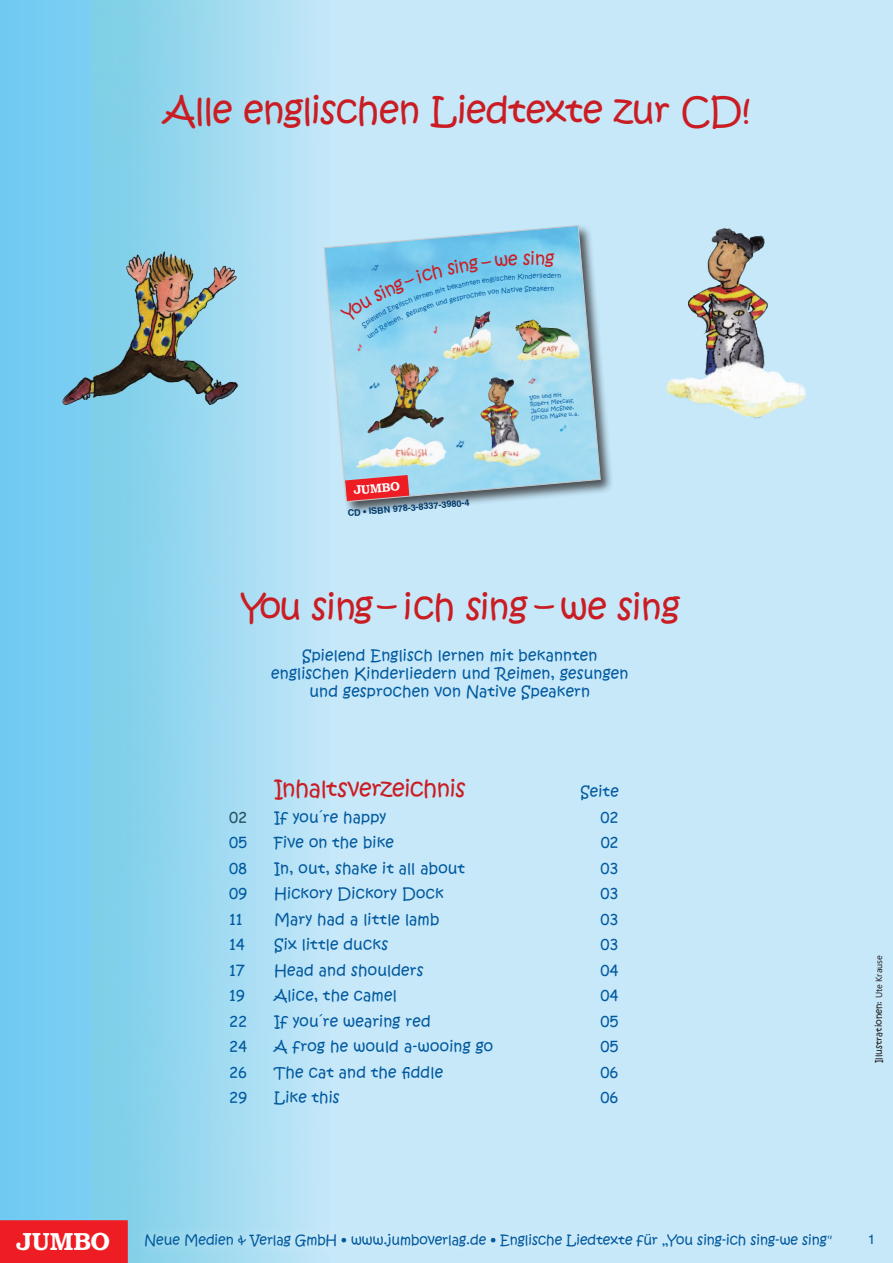
<style>
.page{position:relative;width:893px;height:1263px;background:#c6e8f9}
.page>*{position:absolute;margin:0;border:0;box-sizing:border-box;transform-origin:0 0}
.t1{font:36px "Kristen ITC";letter-spacing:-.015em;color:#ca1d23}
.t2{font:34.5px "Kristen ITC";letter-spacing:-.02em;color:#ca1d23}
.t3{font:24px "Boo Dem";color:#fff}
.t4{font:22.5px "Kristen ITC";letter-spacing:-.02em;color:#ca1d23}
.t5{font:17.25px "Kristen ITC";color:#ca1d23}
.t6{font:15px/18px "Kristen ITC";letter-spacing:.015em;color:#01599e;text-align:center}
.t7{font:15px "Comic Sans MS";color:#01599e}
.t8{font:15px "Comic Sans MS";color:#264f5e}
.t9{font:13.5px "Kristen ITC";color:#01599e}
.t10{font:13.5px "Helvetica";color:#01599e}
.t11{font:12px "Boo Dem";color:#fff}
.t12{font:700 9px "Helvetica";color:#003868}
.t13{font:9px "Kristen ITC";color:#231f20}
.t14{font:6.3px "Kristen ITC";color:#01599e}
.t15{font:5.25px/6.8px "Kristen ITC";color:#01599e}
.s1{font-family:"Segoe UI"}
</style>
<div class="page">
<div style="left:0;top:0;width:330px;height:1263px;background:#76ccf2"></div>
<img style="left:93px;top:0;width:237px;height:1263px">
<div style="left:322px;top:224px;width:292px;height:291px;background:#231f20;opacity:.75"></div>
<img style="left:324px;top:225px;width:277px;height:277px">
<div style="left:0;top:1220px;width:128px;height:43px;background:#ee1d23;border:2px solid #ee1d23"></div>
<div style="left:134px;top:1223px;width:709px;height:35px;background:#fff;opacity:.5"></div>
<img style="left:666px;top:228px;width:140px;height:190px">
<img style="left:62px;top:251px;width:177px;height:154px">
<svg style="left:340px;top:251px;width:221px;height:88px;background:#84cbe8"></svg>
<h1 class="t1" style="left:164px;top:87px;width:588px">Alle englischen Liedtexte zur CD!</h1>
<p class="t5" style="left:535px;top:247px;width:12px">n</p>
<p class="t14" style="left:536px;top:272px;width:12px;rotate:-1deg">rlie</p>
<p class="t14" style="left:547px;top:272px;width:12px">der</p>
<p class="t14" style="left:547px;top:284px;width:8px">rn</p>
<p class="t11" style="left:353px;top:483px;width:48px;rotate:-5deg">JUMBO</p>
<p class="t12" style="left:347px;top:507px;width:124px;rotate:-5deg">CD • ISBN 978-3-8337-3980-4</p>
<p class="t15" style="left:529px;top:394px;width:49px;rotate:-5deg">Von und mit<br>Robert Metcalf,<br>Jacqui McShee,<br>Ulrich Maske u. a.</p>
<h2 class="t2" style="left:241px;top:584px;width:440px">You sing – ich sing – w e sing</h2>
<p class="t6" style="left:271px;top:647px;width:359px">Spielend Englisch lernen mit bekannten englischen Kinderliedern und Reimen, gesungen und gesprochen von Native Speakern</p>
<h3 class="t4" style="left:274px;top:774px;width:193px">Inhaltsverzeichnis</h3>
<p class="t6" style="left:580px;top:783px;width:40px">Seite</p>
<p class="t8" style="left:229px;top:806px;width:20px">02</p>
<p class="t6" style="left:274px;top:808px;width:113px">If you´re happy</p>
<p class="t7" style="left:600px;top:806px;width:20px">02</p>
<p class="t7" style="left:229px;top:831px;width:20px">05</p>
<p class="t6" style="left:274px;top:834px;width:121px">Five on the bike</p>
<p class="t7" style="left:601px;top:831px;width:19px">02</p>
<p class="t7" style="left:229px;top:857px;width:20px">08</p>
<p class="t6" style="left:274px;top:859px;width:192px">In, out, shake it all about</p>
<p class="t7" style="left:600px;top:857px;width:20px">03</p>
<p class="t7" style="left:229px;top:882px;width:20px">09</p>
<p class="t6" style="left:274px;top:885px;width:171px">Hickory Dickory Dock</p>
<p class="t7" style="left:600px;top:882px;width:20px">03</p>
<p class="t7" style="left:229px;top:908px;width:15px">11</p>
<p class="t6" style="left:274px;top:910px;width:167px">Mary had a little lamb</p>
<p class="t7" style="left:600px;top:908px;width:20px">03</p>
<p class="t7" style="left:229px;top:933px;width:17px">14</p>
<p class="t6" style="left:274px;top:936px;width:116px">Six little ducks</p>
<p class="t7" style="left:600px;top:933px;width:20px">03</p>
<p class="t7" style="left:229px;top:959px;width:17px">17</p>
<p class="t6" style="left:274px;top:961px;width:151px">Head and shoulders</p>
<p class="t7" style="left:600px;top:959px;width:20px">04</p>
<p class="t7" style="left:229px;top:984px;width:17px">19</p>
<p class="t6" style="left:274px;top:987px;width:124px">Alice, the camel</p>
<p class="t7" style="left:600px;top:984px;width:20px">04</p>
<p class="t7" style="left:229px;top:1010px;width:20px">22</p>
<p class="t6" style="left:274px;top:1012px;width:158px">If you´re wearing red</p>
<p class="t7" style="left:600px;top:1010px;width:20px">05</p>
<p class="t7" style="left:229px;top:1035px;width:20px">24</p>
<p class="t6" style="left:274px;top:1038px;width:221px">A frog he would a-wooing go</p>
<p class="t7" style="left:600px;top:1035px;width:20px">05</p>
<p class="t7" style="left:229px;top:1061px;width:20px">26</p>
<p class="t6" style="left:274px;top:1063px;width:170px">The cat and the fiddle</p>
<p class="t7" style="left:600px;top:1061px;width:20px">06</p>
<p class="t7" style="left:229px;top:1086px;width:20px">29</p>
<p class="t6" style="left:274px;top:1089px;width:67px">Like this</p>
<p class="t7" style="left:600px;top:1086px;width:20px">06</p>
<p class="t13" style="left:873px;top:1063px;width:109px;rotate:-90deg">Illustrationen: <span class="s1">Ute Krause</span></p>
<h3 class="t3" style="left:16px;top:1228px;width:96px">JUMBO</h3>
<p class="t9" style="left:145px;top:1231px;width:689px">Neue Medien &amp; Verlag GmbH • www.jumboverlag.de • Englische Liedtexte für „You sing-ich sing-we sing"</p>
<p class="t10" style="left:868px;top:1231px;width:9px">1</p>
</div>
